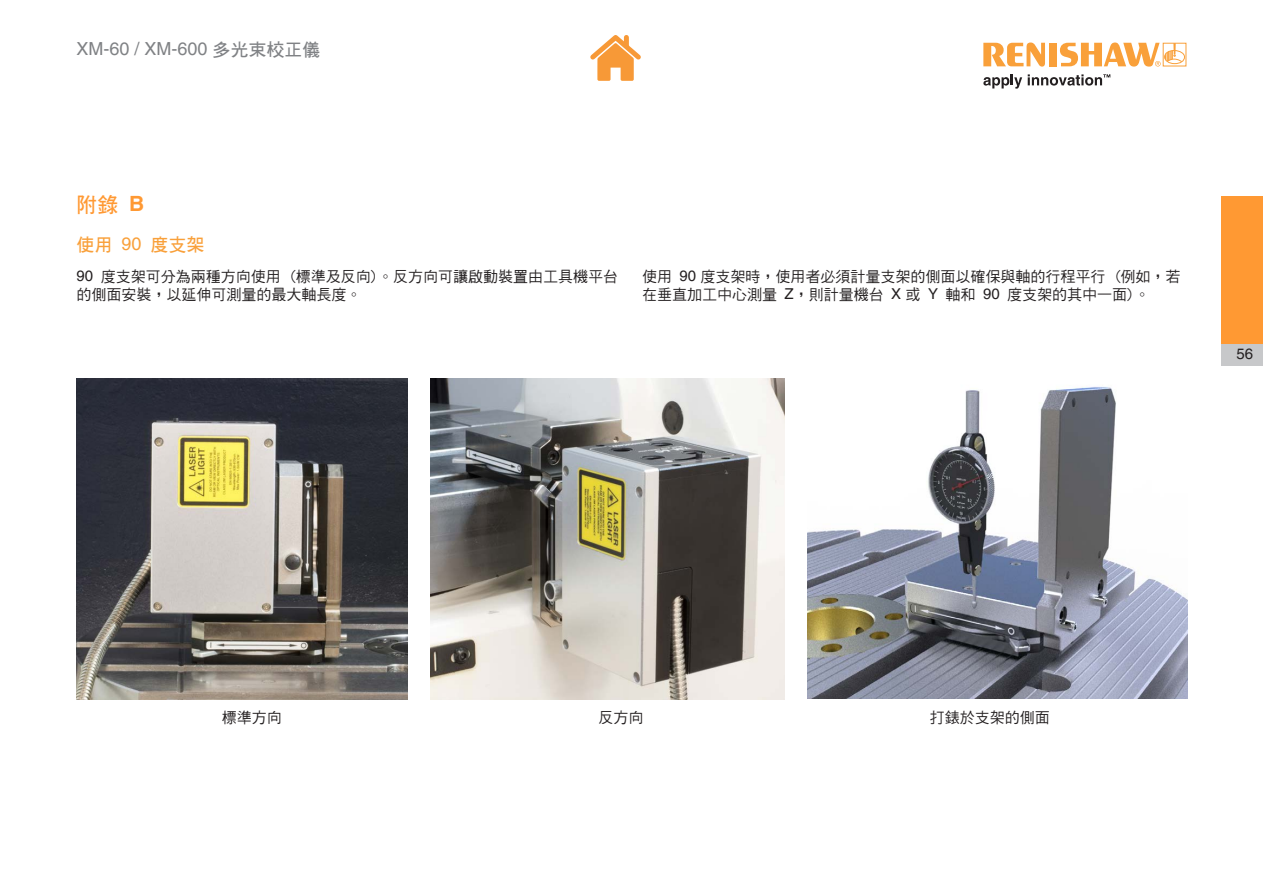
<style>
.page{position:relative;width:1263px;height:893px;background:#fff}
.page>*{position:absolute;margin:0;border:0;box-sizing:border-box;transform-origin:0 0}
.Table_of_contents_ma{font:21px "DF Hei W7 WIN BF";color:#f93}
.t1{font:18px "Helvetica LT Pro";color:#808285}
.Table_of_contents_su{font:18px "DF Hei W7 WIN BF";color:#f9a03a}
.Body_txt_10pt{font:15px/18px "DF Hei Md HK BF";color:#231f20}
.t2{font:15px "Helvetica LT Pro";color:#231f20}
.s1{font-family:"DF Hei W7 WIN BF"}
.s2{font-family:"Helvetica LT Pro";font-weight:700}
.s3{font-family:"Helvetica LT Pro"}
</style>
<div class="page">
<div style="left:1221px;top:196px;width:42px;height:148px;background:#f93"></div>
<div style="left:1221px;top:344px;width:42px;height:22px;background:#c7c8ca"></div>
<svg style="left:983px;top:43px;width:62px;height:24px"></svg>
<div style="left:1049px;top:43px;width:8px;height:23px;background:#f9a03a"></div>
<div style="left:1164px;top:50px;width:21px;height:14px;border:1px solid #f9a03a;border-radius:50%"></div>
<svg style="left:1060px;top:43px;width:122px;height:24px"></svg>
<svg style="left:983px;top:75px;width:39px;height:14px"></svg>
<svg style="left:1028px;top:74px;width:82px;height:12px"></svg>
<svg style="left:590px;top:35px;width:51px;height:46px"></svg>
<img style="left:431px;top:379px;width:354px;height:321px">
<img style="left:77px;top:379px;width:331px;height:321px">
<img style="left:807px;top:387px;width:380px;height:311px">
<p class="t1" style="left:77px;top:38px;width:246px">XM-60 / XM-600 <span class="s1">多光束校正儀</span></p>
<p class="Table_of_contents_ma" style="left:77px;top:194px;width:69px">附錄 <span class="s2">B</span></p>
<p class="Table_of_contents_su" style="left:77px;top:236px;width:130px">使用 <span class="s3">90</span> 度支架</p>
<p class="Body_txt_10pt" style="left:77px;top:268px;width:543px"><span class="s3">90</span> 度支架可分為兩種方向使用 (標準及反向)。反方向可讓啟動裝置由工具機平台的側面安裝，以延伸可測量的最大軸長度。</p>
<p class="Body_txt_10pt" style="left:642px;top:268px;width:540px">使用 <span class="s3">90</span> 度支架時，使用者必須計量支架的側面以確保與軸的行程平行 (例如，若在垂直加工中心測量 <span class="s3">Z</span>，則計量機台 <span class="s3">X</span> 或 <span class="s3">Y</span> 軸和 <span class="s3">90</span> 度支架的其中一面)。</p>
<p class="t2" style="left:1236px;top:345px;width:18px">56</p>
<p class="Body_txt_10pt" style="left:222px;top:709px;width:61px">標準方向</p>
<p class="Body_txt_10pt" style="left:598px;top:709px;width:46px">反方向</p>
<p class="Body_txt_10pt" style="left:930px;top:709px;width:121px">打錶於支架的側面</p>
</div>
